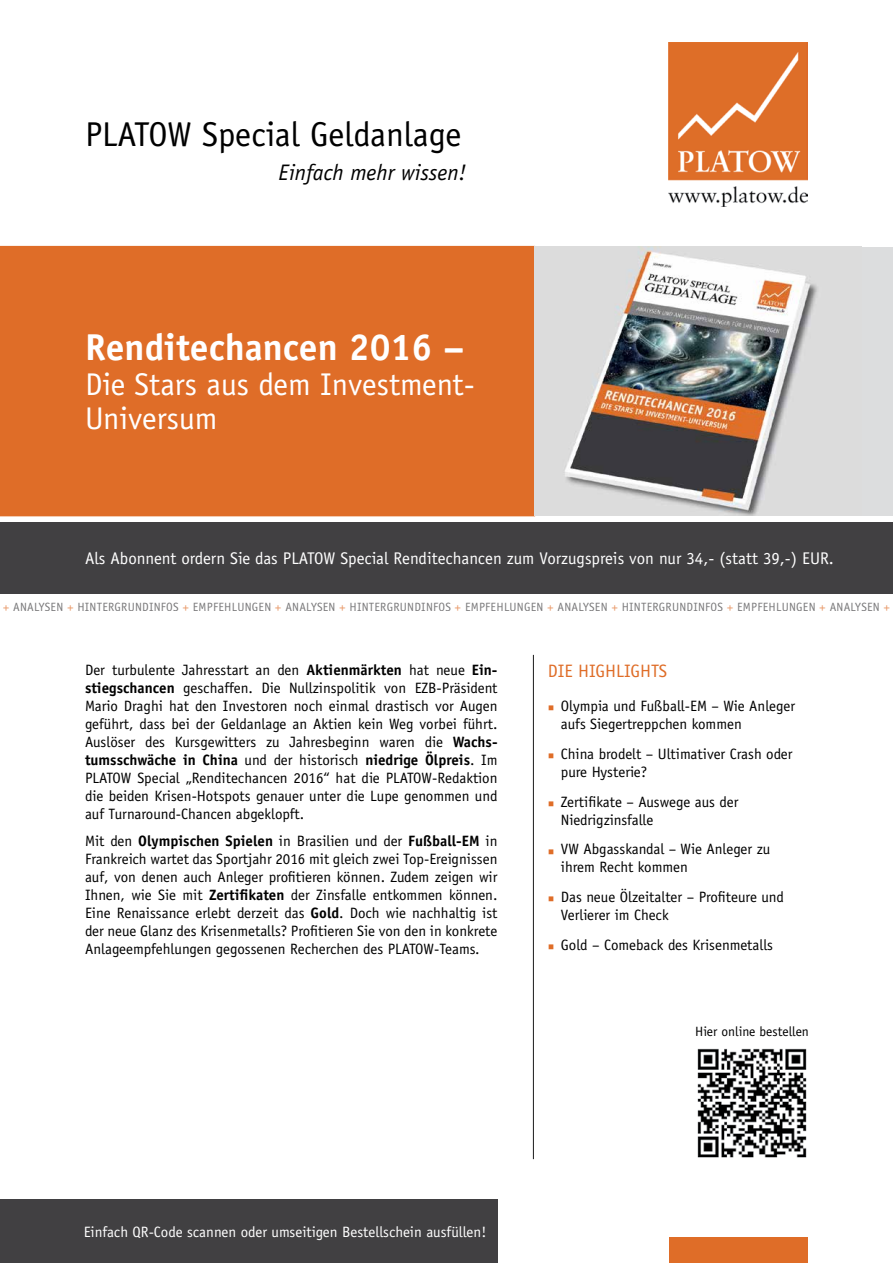
<style>
.page{position:relative;width:893px;height:1263px;background:#fff}
.page>*{position:absolute;margin:0;border:0;box-sizing:border-box;transform-origin:0 0}
.t1{font:700 37.5px "Officina Sans Std";color:#fff}
.t2{font:34.5px "Officina Sans Std";color:#000}
.t3{font:31.5px/34.5px "Officina Sans Std";color:#fff}
.t4{font:italic 22.5px "Officina Sans Std";color:#000}
.t5{font:18px "Officina Sans Std";color:#df6d28}
.t6{font:16.95px "Officina Sans Std";color:#fff}
.t7{font:15px/18px "Officina Sans Std";color:#000}
.t8{font:15px "Officina Sans Std";color:#fff}
.t9{font:13.5px "Officina Sans Std";color:#000}
.t10{font:12px "Officina Sans Std";letter-spacing:.02em;color:#414042}
.s1{color:#df6d28}
.s2{font-weight:700}
.s3{font-family:"Minion Pro";font-size:16.5px;color:#df6d28}
</style>
<div class="page">
<div style="left:447px;top:247px;width:446px;height:269px;background:#dcddde"></div>
<img style="left:669px;top:42px;width:139px;height:164px">
<div style="left:669px;top:1237px;width:138px;height:26px;background:#df6d28"></div>
<div style="left:0;top:246px;width:535px;height:270px;background:#df6d28"></div>
<div style="left:0;top:522px;width:893px;height:71px;background:#414042"></div>
<hr style="left:533px;top:655px;width:1px;height:504px;background:#1a1a1a">
<div style="left:0;top:1199px;width:497px;height:64px;background:#414042"></div>
<img style="left:534px;top:247px;width:283px;height:269px">
<img style="left:697px;top:1048px;width:110px;height:110px">
<h2 class="t2" style="left:85px;top:114px;width:378px">PLATOW Special Geldanlage</h2>
<h3 class="t4" style="left:279px;top:159px;width:189px">Einfach mehr wissen!</h3>
<h1 class="t1" style="left:85px;top:324px;width:381px">Renditechancen 2016 –</h1>
<h3 class="t3" style="left:85px;top:367px;width:391px">Die Stars aus dem Investment-<br>Universum</h3>
<p class="t6" style="left:85px;top:548px;width:750px">Als Abonnent ordern Sie das PLATOW Special Renditechancen zum Vorzugspreis von nur 34,- (statt 39,-) EUR.</p>
<p class="t10" style="left:3px;top:599px;width:888px"><span class="s1">+</span> ANALYSEN <span class="s1">+</span> HINTERGRUNDINFOS <span class="s1">+</span> EMPFEHLUNGEN <span class="s1">+</span> ANALYSEN <span class="s1">+</span> HINTERGRUNDINFOS <span class="s1">+</span> EMPFEHLUNGEN <span class="s1">+</span> ANALYSEN <span class="s1">+</span> HINTERGRUNDINFOS <span class="s1">+</span> EMPFEHLUNGEN <span class="s1">+</span> ANALYSEN <span class="s1">+</span></p>
<p class="t7" style="left:85px;top:661px;width:414px;text-align:justify">Der turbulente Jahresstart an den <span class="s2">Aktienmärkten</span> hat neue <span class="s2">Ein&shy;stiegschancen</span> geschaffen. Die Nullzinspolitik von EZB-Präsident Mario Draghi hat den Investoren noch einmal drastisch vor Augen geführt, dass bei der Geldanlage an Aktien kein Weg vorbei führt.<br>Auslöser des Kursgewitters zu Jahresbeginn waren die <span class="s2">Wachs&shy;tumsschwäche in China</span> und der historisch <span class="s2">niedrige Ölpreis</span>. Im PLATOW Special „Renditechancen 2016“ hat die PLATOW-Redaktion die beiden Krisen-Hotspots genauer unter die Lupe genommen und auf Turnaround-Chancen abgeklopft.</p>
<p class="t7" style="left:85px;top:832px;width:414px;text-align:justify">Mit den <span class="s2">Olympischen Spielen</span> in Brasilien und der <span class="s2">Fußball-EM</span> in Frankreich wartet das Sportjahr 2016 mit gleich zwei Top-Ereignissen auf, von denen auch Anleger profitieren können. Zudem zeigen wir Ihnen, wie Sie mit <span class="s2">Zertifikaten</span> der Zinsfalle entkommen können.<br>Eine Renaissance erlebt derzeit das <span class="s2">Gold</span>. Doch wie nachhaltig ist der neue Glanz des Krisenmetalls? Profitieren Sie von den in konkrete Anlageempfehlungen gegossenen Recherchen des PLATOW-Teams.</p>
<p class="t5" style="left:548px;top:661px;width:9px">die</p>
<p class="t5" style="left:578px;top:661px;width:82px">highlights</p>
<p class="t7" style="left:561px;top:697px;width:236px;text-indent:-13px"><span class="s3">■</span> Olympia und Fußball-EM – Wie Anleger aufs Siegertreppchen kommen</p>
<p class="t7" style="left:561px;top:745px;width:233px;text-indent:-13px"><span class="s3">■</span> China brodelt – Ultimativer Crash oder pure Hysterie?</p>
<p class="t7" style="left:561px;top:792px;width:179px;text-indent:-13px"><span class="s3">■</span> Zertifikate – Auswege aus der<br>Niedrigzinsfalle</p>
<p class="t7" style="left:561px;top:840px;width:211px;text-indent:-13px"><span class="s3">■</span> VW Abgasskandal – Wie Anleger zu ihrem Recht kommen</p>
<p class="t7" style="left:561px;top:888px;width:225px;text-indent:-13px"><span class="s3">■</span> Das neue Ölzeitalter – Profiteure und<br>Verlierer im Check</p>
<p class="t7" style="left:548px;top:936px;width:227px"><span class="s3">■</span> Gold – Comeback des Krisenmetalls</p>
<p class="t9" style="left:695px;top:1023px;width:115px">Hier online bestellen</p>
<p class="t8" style="left:84px;top:1223px;width:404px">Einfach QR-Code scannen oder umseitigen Bestellschein ausfüllen!</p>
</div>
